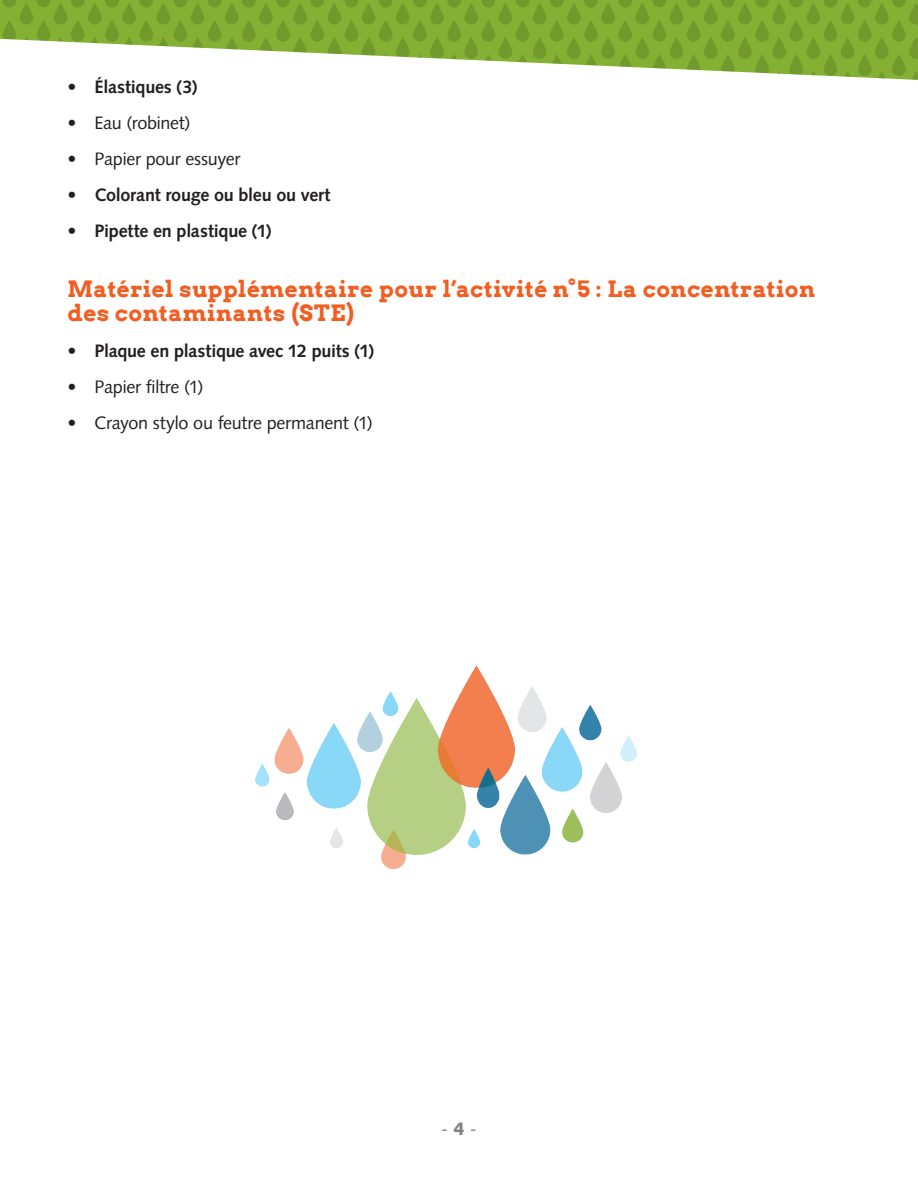
<style>
.page{position:relative;width:918px;height:1188px;background:#fff}
.page>*{position:absolute;margin:0;border:0;box-sizing:border-box;transform-origin:0 0}
.Sous-sous-titre{font:700 22.5px/24px "Arvo";letter-spacing:.02em;color:#f25d21}
.t1{font:700 18px "Syntax";letter-spacing:-.015em;color:#231f20}
.t2{font:18px "Syntax";letter-spacing:-.015em;color:#231f20}
.Pagination{font:18px "Syntax";color:#808285}
.s1{font-weight:900}
</style>
<div class="page">
<svg style="left:0;top:0;width:918px;height:80px;fill:#84b133"></svg>
<div style="left:2px;top:54px;width:14px;height:22px;background:#fff;border-radius:7px"></div>
<svg style="left:2px;top:20px;width:14px;height:22px"></svg>
<svg style="left:20px;top:37px;width:13px;height:22px"></svg>
<svg style="left:20px;top:71px;width:13px;height:9px"></svg>
<svg style="left:2px;top:0;width:14px;height:7px"></svg>
<svg style="left:20px;top:3px;width:13px;height:22px"></svg>
<div style="left:37px;top:54px;width:13px;height:22px;background:#fff;border-radius:7px"></div>
<svg style="left:37px;top:20px;width:13px;height:22px"></svg>
<svg style="left:54px;top:37px;width:14px;height:22px"></svg>
<svg style="left:54px;top:71px;width:14px;height:9px"></svg>
<svg style="left:37px;top:0;width:13px;height:7px"></svg>
<svg style="left:54px;top:3px;width:14px;height:22px"></svg>
<div style="left:71px;top:54px;width:14px;height:22px;background:#fff;border-radius:7px"></div>
<svg style="left:71px;top:20px;width:14px;height:22px"></svg>
<svg style="left:88px;top:37px;width:14px;height:22px"></svg>
<svg style="left:88px;top:71px;width:14px;height:9px"></svg>
<svg style="left:71px;top:0;width:14px;height:7px"></svg>
<svg style="left:88px;top:3px;width:14px;height:22px"></svg>
<div style="left:105px;top:54px;width:14px;height:22px;background:#fff;border-radius:7px"></div>
<svg style="left:105px;top:20px;width:14px;height:22px"></svg>
<svg style="left:122px;top:37px;width:14px;height:22px"></svg>
<svg style="left:122px;top:71px;width:14px;height:9px"></svg>
<svg style="left:105px;top:0;width:14px;height:7px"></svg>
<svg style="left:122px;top:3px;width:14px;height:22px"></svg>
<div style="left:139px;top:54px;width:14px;height:22px;background:#fff;border-radius:7px"></div>
<svg style="left:139px;top:20px;width:14px;height:22px"></svg>
<svg style="left:156px;top:37px;width:14px;height:22px"></svg>
<svg style="left:156px;top:71px;width:14px;height:9px"></svg>
<svg style="left:139px;top:0;width:14px;height:7px"></svg>
<svg style="left:156px;top:3px;width:14px;height:22px"></svg>
<div style="left:174px;top:54px;width:13px;height:22px;background:#fff;border-radius:7px"></div>
<svg style="left:174px;top:20px;width:13px;height:22px"></svg>
<svg style="left:191px;top:37px;width:13px;height:22px"></svg>
<svg style="left:191px;top:71px;width:13px;height:9px"></svg>
<svg style="left:174px;top:0;width:13px;height:7px"></svg>
<svg style="left:191px;top:3px;width:13px;height:22px"></svg>
<div style="left:208px;top:54px;width:13px;height:22px;background:#fff;border-radius:7px"></div>
<svg style="left:208px;top:20px;width:13px;height:22px"></svg>
<svg style="left:225px;top:37px;width:14px;height:22px"></svg>
<svg style="left:225px;top:71px;width:14px;height:9px"></svg>
<svg style="left:208px;top:0;width:13px;height:7px"></svg>
<svg style="left:225px;top:3px;width:14px;height:22px"></svg>
<div style="left:242px;top:54px;width:14px;height:22px;background:#fff;border-radius:7px"></div>
<svg style="left:242px;top:20px;width:14px;height:22px"></svg>
<svg style="left:259px;top:37px;width:14px;height:22px"></svg>
<svg style="left:259px;top:71px;width:14px;height:9px"></svg>
<svg style="left:242px;top:0;width:14px;height:7px"></svg>
<svg style="left:259px;top:3px;width:14px;height:22px"></svg>
<div style="left:276px;top:54px;width:14px;height:22px;background:#fff;border-radius:7px"></div>
<svg style="left:276px;top:20px;width:14px;height:22px"></svg>
<svg style="left:293px;top:37px;width:14px;height:22px"></svg>
<svg style="left:293px;top:71px;width:14px;height:9px"></svg>
<svg style="left:276px;top:0;width:14px;height:7px"></svg>
<svg style="left:293px;top:3px;width:14px;height:22px"></svg>
<div style="left:310px;top:54px;width:14px;height:22px;background:#fff;border-radius:7px"></div>
<svg style="left:310px;top:20px;width:14px;height:22px"></svg>
<svg style="left:328px;top:37px;width:13px;height:22px"></svg>
<svg style="left:328px;top:71px;width:13px;height:9px"></svg>
<svg style="left:310px;top:0;width:14px;height:7px"></svg>
<svg style="left:328px;top:3px;width:13px;height:22px"></svg>
<div style="left:345px;top:54px;width:13px;height:22px;background:#fff;border-radius:7px"></div>
<svg style="left:345px;top:20px;width:13px;height:22px"></svg>
<svg style="left:362px;top:37px;width:13px;height:22px"></svg>
<svg style="left:362px;top:71px;width:13px;height:9px"></svg>
<svg style="left:345px;top:0;width:13px;height:7px"></svg>
<svg style="left:362px;top:3px;width:13px;height:22px"></svg>
<svg style="left:379px;top:54px;width:14px;height:22px"></svg>
<svg style="left:379px;top:20px;width:14px;height:22px"></svg>
<svg style="left:396px;top:37px;width:14px;height:22px"></svg>
<svg style="left:396px;top:71px;width:14px;height:9px"></svg>
<svg style="left:379px;top:0;width:14px;height:7px"></svg>
<svg style="left:396px;top:3px;width:14px;height:22px"></svg>
<svg style="left:413px;top:54px;width:14px;height:22px"></svg>
<svg style="left:413px;top:20px;width:14px;height:22px"></svg>
<svg style="left:430px;top:37px;width:14px;height:22px"></svg>
<svg style="left:430px;top:71px;width:14px;height:9px"></svg>
<svg style="left:413px;top:0;width:14px;height:7px"></svg>
<svg style="left:430px;top:3px;width:14px;height:22px"></svg>
<svg style="left:447px;top:54px;width:14px;height:22px"></svg>
<svg style="left:447px;top:20px;width:14px;height:22px"></svg>
<svg style="left:464px;top:37px;width:14px;height:22px"></svg>
<svg style="left:464px;top:71px;width:14px;height:9px"></svg>
<svg style="left:447px;top:0;width:14px;height:7px"></svg>
<svg style="left:464px;top:3px;width:14px;height:22px"></svg>
<svg style="left:482px;top:54px;width:13px;height:22px"></svg>
<svg style="left:482px;top:20px;width:13px;height:22px"></svg>
<svg style="left:499px;top:37px;width:13px;height:22px"></svg>
<svg style="left:499px;top:71px;width:13px;height:9px"></svg>
<svg style="left:482px;top:0;width:13px;height:7px"></svg>
<svg style="left:499px;top:3px;width:13px;height:22px"></svg>
<svg style="left:516px;top:54px;width:13px;height:22px"></svg>
<svg style="left:516px;top:20px;width:13px;height:22px"></svg>
<svg style="left:533px;top:37px;width:14px;height:22px"></svg>
<svg style="left:533px;top:71px;width:14px;height:9px"></svg>
<svg style="left:516px;top:0;width:13px;height:7px"></svg>
<svg style="left:533px;top:3px;width:14px;height:22px"></svg>
<svg style="left:550px;top:54px;width:14px;height:22px"></svg>
<svg style="left:550px;top:20px;width:14px;height:22px"></svg>
<svg style="left:567px;top:37px;width:14px;height:22px"></svg>
<svg style="left:567px;top:71px;width:14px;height:9px"></svg>
<svg style="left:550px;top:0;width:14px;height:7px"></svg>
<svg style="left:567px;top:3px;width:14px;height:22px"></svg>
<svg style="left:584px;top:54px;width:14px;height:22px"></svg>
<svg style="left:584px;top:20px;width:14px;height:22px"></svg>
<svg style="left:601px;top:37px;width:14px;height:22px"></svg>
<svg style="left:601px;top:71px;width:14px;height:9px"></svg>
<svg style="left:584px;top:0;width:14px;height:7px"></svg>
<svg style="left:601px;top:3px;width:14px;height:22px"></svg>
<svg style="left:618px;top:54px;width:14px;height:22px"></svg>
<svg style="left:618px;top:20px;width:14px;height:22px"></svg>
<svg style="left:635px;top:37px;width:14px;height:22px"></svg>
<svg style="left:635px;top:71px;width:14px;height:9px"></svg>
<svg style="left:618px;top:0;width:14px;height:7px"></svg>
<svg style="left:635px;top:3px;width:14px;height:22px"></svg>
<svg style="left:653px;top:54px;width:13px;height:22px"></svg>
<svg style="left:653px;top:20px;width:13px;height:22px"></svg>
<svg style="left:670px;top:37px;width:13px;height:22px"></svg>
<svg style="left:670px;top:71px;width:13px;height:9px"></svg>
<svg style="left:653px;top:0;width:13px;height:7px"></svg>
<svg style="left:670px;top:3px;width:13px;height:22px"></svg>
<svg style="left:687px;top:54px;width:13px;height:22px"></svg>
<svg style="left:687px;top:20px;width:13px;height:22px"></svg>
<svg style="left:704px;top:37px;width:14px;height:22px"></svg>
<svg style="left:704px;top:71px;width:14px;height:9px"></svg>
<svg style="left:687px;top:0;width:13px;height:7px"></svg>
<svg style="left:704px;top:3px;width:14px;height:22px"></svg>
<svg style="left:721px;top:54px;width:14px;height:22px"></svg>
<svg style="left:721px;top:20px;width:14px;height:22px"></svg>
<svg style="left:738px;top:37px;width:14px;height:22px"></svg>
<svg style="left:738px;top:71px;width:14px;height:9px"></svg>
<svg style="left:721px;top:0;width:14px;height:7px"></svg>
<svg style="left:738px;top:3px;width:14px;height:22px"></svg>
<svg style="left:755px;top:54px;width:14px;height:22px"></svg>
<svg style="left:755px;top:20px;width:14px;height:22px"></svg>
<svg style="left:772px;top:37px;width:14px;height:22px"></svg>
<svg style="left:772px;top:71px;width:14px;height:9px"></svg>
<svg style="left:755px;top:0;width:14px;height:7px"></svg>
<svg style="left:772px;top:3px;width:14px;height:22px"></svg>
<svg style="left:789px;top:54px;width:14px;height:22px"></svg>
<svg style="left:789px;top:20px;width:14px;height:22px"></svg>
<svg style="left:807px;top:37px;width:13px;height:22px"></svg>
<svg style="left:807px;top:71px;width:13px;height:9px"></svg>
<svg style="left:789px;top:0;width:14px;height:7px"></svg>
<svg style="left:807px;top:3px;width:13px;height:22px"></svg>
<svg style="left:824px;top:54px;width:13px;height:22px"></svg>
<svg style="left:824px;top:20px;width:13px;height:22px"></svg>
<svg style="left:841px;top:37px;width:13px;height:22px"></svg>
<svg style="left:841px;top:71px;width:13px;height:9px"></svg>
<svg style="left:824px;top:0;width:13px;height:7px"></svg>
<svg style="left:841px;top:3px;width:13px;height:22px"></svg>
<svg style="left:858px;top:54px;width:14px;height:22px"></svg>
<svg style="left:858px;top:20px;width:14px;height:22px"></svg>
<svg style="left:875px;top:37px;width:14px;height:22px"></svg>
<svg style="left:875px;top:71px;width:14px;height:9px"></svg>
<svg style="left:858px;top:0;width:14px;height:7px"></svg>
<svg style="left:875px;top:3px;width:14px;height:22px"></svg>
<svg style="left:892px;top:54px;width:14px;height:22px"></svg>
<svg style="left:892px;top:20px;width:14px;height:22px"></svg>
<svg style="left:909px;top:37px;width:9px;height:22px"></svg>
<svg style="left:909px;top:71px;width:9px;height:9px"></svg>
<svg style="left:892px;top:0;width:26px;height:25px"></svg>
<img style="left:256px;top:665px;width:380px;height:204px">
<p class="t1" style="left:68px;top:77px;width:132px">• Élastiques (3)</p>
<p class="t2" style="left:68px;top:113px;width:125px">• Eau (robinet)</p>
<p class="t2" style="left:68px;top:149px;width:174px">• Papier pour essuyer</p>
<p class="t1" style="left:68px;top:185px;width:265px">• Colorant rouge ou bleu ou vert</p>
<p class="t1" style="left:68px;top:221px;width:205px">• Pipette en plastique (1)</p>
<p class="Sous-sous-titre" style="left:68px;top:277px;width:749px">Matériel supplémentaire pour l’activité n°5 : La concentration des contaminants (STE)</p>
<p class="t1" style="left:68px;top:341px;width:308px">• Plaque en plastique avec 12 puits (1)</p>
<p class="t2" style="left:68px;top:377px;width:138px">• Papier filtre (1)</p>
<p class="t2" style="left:68px;top:413px;width:307px">• Crayon stylo ou feutre permanent (1)</p>
<p class="Pagination" style="left:441px;top:1118px;width:37px">- <span class="s1">4</span> -</p>
</div>
